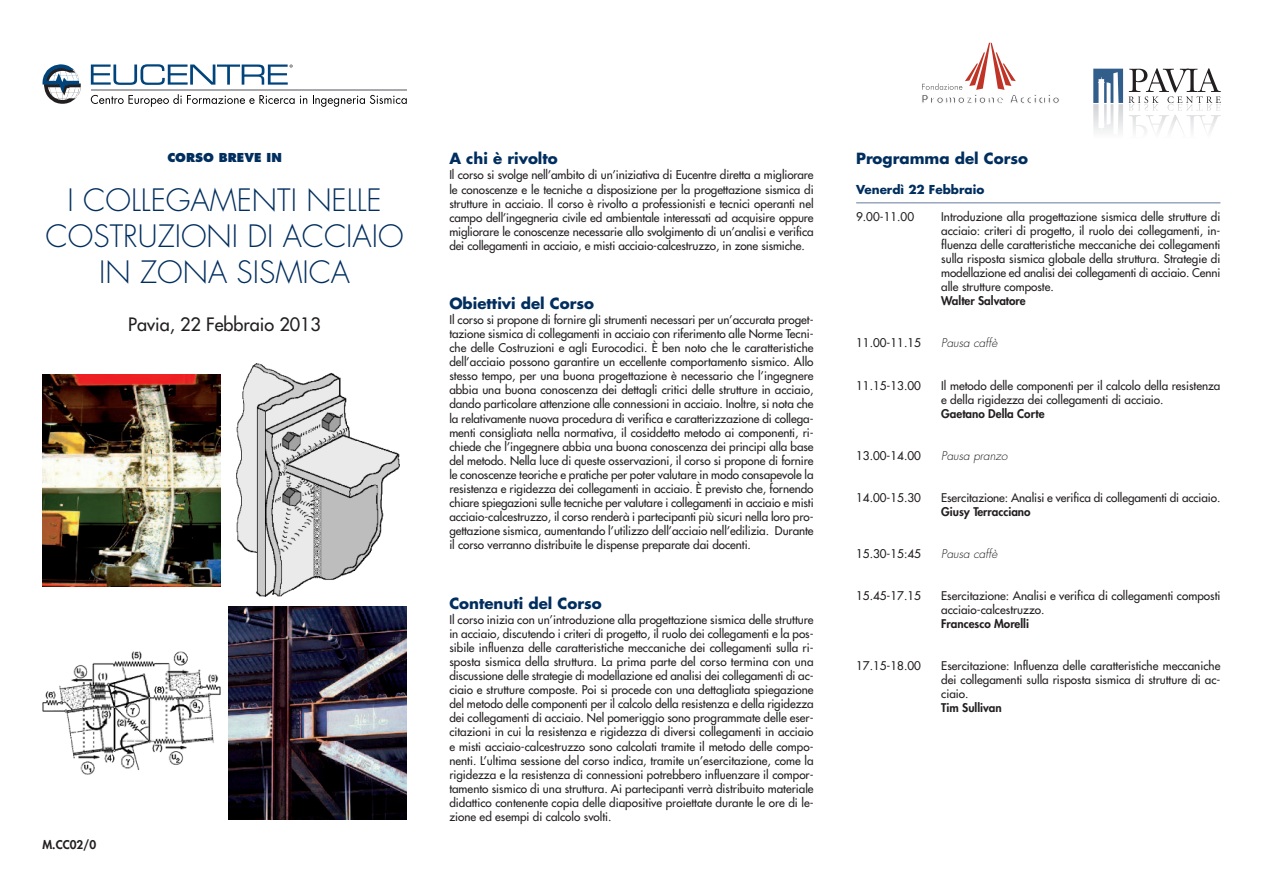
<style>
.page{position:relative;width:1263px;height:893px;background:#fff}
.page>*{position:absolute;margin:0;border:0;box-sizing:border-box;transform-origin:0 0}
.t1{font:300 30px/36px "Futura Std";color:#002e5e;text-align:center}
.t2{font:500 18px "Futura Std";color:#231f20}
.t3{font:700 15px "Futura Std";color:#002e5e}
.t4{font:700 12px "Futura Std";color:#002e5e}
.t5{font:800 12px "Futura Std";color:#002e5e}
.t6{font:500 11.7px/14.1px "Futura Std";color:#231f20;text-align:justify}
.t7{font:800 11.7px "Futura Std";color:#231f20}
.t8{font:italic 300 11.7px "Futura Std";color:#231f20}
</style>
<div class="page">
<svg style="left:1093px;top:68px;width:128px;height:64px"></svg>
<hr style="left:856px;top:203px;width:364px;height:1px;background:#67799f">
<svg style="left:43px;top:64px;width:38px;height:40px"></svg>
<svg style="left:91px;top:94px;width:216px;height:13px"></svg>
<svg style="left:313px;top:95px;width:94px;height:12px"></svg>
<svg style="left:91px;top:64px;width:202px;height:21px"></svg>
<hr style="left:91px;top:89px;width:316px;height:1px;background:#a8a9ad">
<img style="left:237px;top:364px;width:162px;height:233px">
<img style="left:42px;top:651px;width:178px;height:124px">
<img style="left:42px;top:374px;width:178px;height:212px">
<img style="left:229px;top:607px;width:178px;height:212px">
<svg style="left:922px;top:43px;width:137px;height:60px"></svg>
<p class="t5" style="left:167px;top:152px;width:116px">CORSO BREVE IN</p>
<h1 class="t1" style="left:46px;top:185px;width:360px">I COLLEGAMENTI NELLE<br>COSTRUZIONI DI ACCIAIO<br>IN ZONA SISMICA</h1>
<h2 class="t2" style="left:128px;top:315px;width:194px">Pavia, 22 Febbraio 2013</h2>
<p class="t7" style="left:43px;top:839px;width:55px">M.CC02/0</p>
<p class="t3" style="left:449px;top:152px;width:110px">A chi è rivolto</p>
<p class="t6" style="left:449px;top:169px;width:366px">Il corso si svolge nell’ambito di un’iniziativa di Eucentre diretta a migliorare le conoscenze e le tecniche a disposizione per la progettazione sismica di strutture in acciaio. Il corso è rivolto a professionisti e tecnici operanti nel campo dell’ingegneria civile ed ambientale interessati ad acquisire oppure migliorare le conoscenze necessarie allo svolgimento di un’analisi e verifica dei collegamenti in acciaio, e misti acciaio-calcestruzzo, in zone sismiche.</p>
<p class="t3" style="left:449px;top:296px;width:146px">Obiettivi del Corso</p>
<p class="t6" style="left:449px;top:314px;width:366px">Il corso si propone di fornire gli strumenti necessari per un’accurata proget&shy;tazione sismica di collegamenti in acciaio con riferimento alle Norme Tecni&shy;che delle Costruzioni e agli Eurocodici. È ben noto che le caratteristiche dell’acciaio possono garantire un eccellente comportamento sismico. Allo stesso tempo, per una buona progettazione è necessario che l’ingegnere abbia una buona conoscenza dei dettagli critici delle strutture in acciaio, dando particolare attenzione alle connessioni in acciaio. Inoltre, si nota che la relativamente nuova procedura di verifica e caratterizzazione di collega&shy;menti consigliata nella normativa, il cosiddetto metodo ai componenti, ri&shy;chiede che l’ingegnere abbia una buona conoscenza dei principi alla base del metodo. Nella luce di queste osservazioni, il corso si propone di fornire le conoscenze teoriche e pratiche per poter valutare in modo consapevole la resistenza e rigidezza dei collegamenti in acciaio. È previsto che, fornendo chiare spiegazioni sulle tecniche per valutare i collegamenti in acciaio e misti acciaio-calcestruzzo, il corso renderà i partecipanti più sicuri nella loro pro&shy;gettazione sismica, aumentando l’utilizzo dell’acciaio nell’edilizia. Durante il corso verranno distribuite le dispense preparate dai docenti.</p>
<p class="t3" style="left:449px;top:596px;width:154px">Contenuti del Corso</p>
<p class="t6" style="left:449px;top:614px;width:366px">Il corso inizia con un’introduzione alla progettazione sismica delle strutture in acciaio, discutendo i criteri di progetto, il ruolo dei collegamenti e la pos&shy;sibile influenza delle caratteristiche meccaniche dei collegamenti sulla ri&shy;sposta sismica della struttura. La prima parte del corso termina con una discussione delle strategie di modellazione ed analisi dei collegamenti di ac&shy;ciaio e strutture composte. Poi si procede con una dettagliata spiegazione del metodo delle componenti per il calcolo della resistenza e della rigidezza dei collegamenti di acciaio. Nel pomeriggio sono programmate delle eser&shy;citazioni in cui la resistenza e rigidezza di diversi collegamenti in acciaio e misti acciaio-calcestruzzo sono calcolati tramite il metodo delle compo&shy;nenti. L’ultima sessione del corso indica, tramite un’esercitazione, come la rigidezza e la resistenza di connessioni potrebbero influenzare il compor&shy;tamento sismico di una struttura. Ai partecipanti verrà distribuito materiale didattico contenente copia delle diapositive proiettate durante le ore di le&shy;zione ed esempi di calcolo svolti.</p>
<p class="t3" style="left:856px;top:152px;width:173px">Programma del Corso</p>
<p class="t4" style="left:856px;top:184px;width:130px">Venerdì 22 Febbraio</p>
<p class="t6" style="left:856px;top:210px;width:59px">9.00-11.00</p>
<p class="t6" style="left:941px;top:210px;width:281px">Introduzione alla progettazione sismica delle strutture di acciaio: criteri di progetto, il ruolo dei collegamenti, in&shy;fluenza delle caratteristiche meccaniche dei collegamenti sulla risposta sismica globale della struttura. Strategie di modellazione ed analisi dei collegamenti di acciaio. Cenni alle strutture composte.</p>
<p class="t7" style="left:941px;top:295px;width:86px">Walter Salvatore</p>
<p class="t6" style="left:856px;top:337px;width:66px">11.00-11.15</p>
<p class="t8" style="left:941px;top:338px;width:58px">Pausa caffè</p>
<p class="t6" style="left:856px;top:379px;width:66px">11.15-13.00</p>
<p class="t6" style="left:941px;top:379px;width:281px">Il metodo delle componenti per il calcolo della resistenza e della rigidezza dei collegamenti di acciaio.</p>
<p class="t7" style="left:941px;top:408px;width:105px">Gaetano Della Corte</p>
<p class="t6" style="left:856px;top:449px;width:66px">13.00-14.00</p>
<p class="t8" style="left:941px;top:450px;width:68px">Pausa pranzo</p>
<p class="t6" style="left:856px;top:491px;width:66px">14.00-15.30</p>
<p class="t6" style="left:941px;top:491px;width:281px">Esercitazione: Analisi e verifica di collegamenti di acciaio.</p>
<p class="t7" style="left:941px;top:506px;width:91px">Giusy Terracciano</p>
<p class="t6" style="left:856px;top:547px;width:66px">15.30-15:45</p>
<p class="t8" style="left:941px;top:548px;width:58px">Pausa caffè</p>
<p class="t6" style="left:856px;top:590px;width:66px">15.45-17.15</p>
<p class="t6" style="left:941px;top:590px;width:281px">Esercitazione: Analisi e verifica di collegamenti composti acciaio-calcestruzzo.</p>
<p class="t7" style="left:941px;top:618px;width:89px">Francesco Morelli</p>
<p class="t6" style="left:856px;top:660px;width:66px">17.15-18.00</p>
<p class="t6" style="left:941px;top:660px;width:281px">Esercitazione: Influenza delle caratteristiche meccaniche dei collegamenti sulla risposta sismica di strutture di ac&shy;ciaio.</p>
<p class="t7" style="left:941px;top:703px;width:62px">Tim Sullivan</p>
</div>
